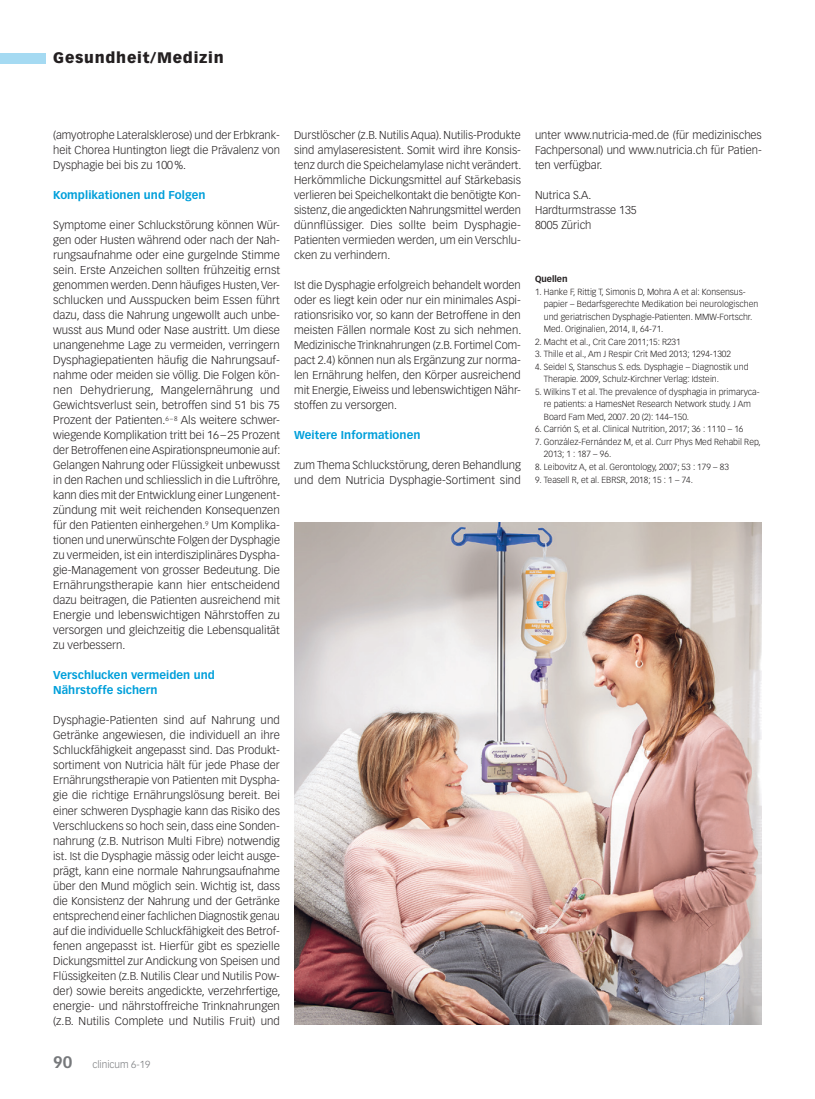
<style>
.page{position:relative;width:815px;height:1099px;background:#fff}
.page>*{position:absolute;margin:0;border:0;box-sizing:border-box;transform-origin:0 0}
.t1{font:900 15px "Vectora LT Std";letter-spacing:.05em;color:#231f20}
.t2{font:300 11.25px/15px "Vectora LT Std";color:#231f20;text-align:justify}
.t3{font:700 11.25px/15px "Vectora LT Std";letter-spacing:.005em;color:#009fda}
.t4{font:300 10px "Vectora LT Std";color:#76787b}
.t5{font:300 8.75px/12.5px "Vectora LT Std";color:#231f20}
.t6{font:700 8.75px "Vectora LT Std";color:#231f20}
.s1{font-weight:700;font-size:16.25px}
</style>
<div class="page">
<div style="left:0;top:53px;width:45px;height:10px;background:#a5daf2"></div>
<img style="left:294px;top:522px;width:468px;height:502px">
<h1 class="t1" style="left:53px;top:49px;width:172px">Gesundheit/Medizin</h1>
<p class="t2" style="left:53px;top:128px;width:228px">(amyotrophe Lateralsklerose) und der Erbkrank&shy;heit Chorea Huntington liegt die Prävalenz von Dysphagie bei bis zu 100 %.</p>
<p class="t3" style="left:53px;top:188px;width:154px">Komplikationen und Folgen</p>
<p class="t2" style="left:53px;top:218px;width:229px">Symptome einer Schluckstörung können Wür&shy;gen oder Husten während oder nach der Nah&shy;rungsaufnahme oder eine gurgelnde Stimme sein. Erste Anzeichen sollten frühzeitig ernst genommen werden. Denn häufiges Husten, Ver&shy;schlucken und Ausspucken beim Essen führt dazu, dass die Nahrung ungewollt auch unbe&shy;wusst aus Mund oder Nase austritt. Um diese unangenehme Lage zu vermeiden, verringern Dysphagiepatienten häufig die Nahrungsauf&shy;nahme oder meiden sie völlig. Die Folgen kön&shy;nen Dehydrierung, Mangelernährung und Gewichtsverlust sein, betroffen sind 51 bis 75<br>Prozent der Patienten.<sup>6</sup> <sup>–</sup> <sup>8</sup> Als weitere schwer&shy;wiegende Komplikation tritt bei 16 – 25 Prozent der Betroffenen eine Aspirationspneumonie auf:<br>Gelangen Nahrung oder Flüssigkeit unbewusst in den Rachen und schliesslich in die Luftröhre, kann dies mit der Entwicklung einer Lungenent&shy;zündung mit weit reichenden Konsequenzen für den Patienten einhergehen.<sup>9</sup> Um Komplika&shy;tionen und unerwünschte Folgen der Dysphagie zu vermeiden, ist ein interdisziplinäres Dyspha&shy;gie-Management von grosser Bedeutung. Die Ernährungstherapie kann hier entscheidend dazu beitragen, die Patienten ausreichend mit Energie und lebenswichtigen Nährstoffen zu versorgen und gleichzeitig die Lebensqualität zu verbessern.</p>
<p class="t3" style="left:53px;top:668px;width:163px">Verschlucken vermeiden und<br>Nährstoffe sichern</p>
<p class="t2" style="left:53px;top:713px;width:229px">Dysphagie-Patienten sind auf Nahrung und Getränke angewiesen, die individuell an ihre Schluckfähigkeit angepasst sind. Das Produkt&shy;sortiment von Nutricia hält für jede Phase der Ernährungstherapie von Patienten mit Dyspha&shy;gie die richtige Ernährungslösung bereit. Bei einer schweren Dysphagie kann das Risiko des Verschluckens so hoch sein, dass eine Sonden&shy;nahrung (z.B. Nutrison Multi Fibre) notwendig ist. Ist die Dysphagie mässig oder leicht ausge&shy;prägt, kann eine normale Nahrungsaufnahme über den Mund möglich sein. Wichtig ist, dass die Konsistenz der Nahrung und der Getränke entsprechend einer fachlichen Diagnostik genau auf die individuelle Schluckfähigkeit des Betrof&shy;fenen angepasst ist. Hierfür gibt es spezielle Dickungsmittel zur Andickung von Speisen und Flüssigkeiten (z.B. Nutilis Clear und Nutilis Pow&shy;der) sowie bereits angedickte, verzehrfertige, energie- und nährstoffreiche Trinknahrungen (z.B. Nutilis Complete und Nutilis Fruit) und</p>
<p class="t4" style="left:53px;top:1058px;width:99px"><span class="s1">90</span> clinicum 6-19</p>
<p class="t2" style="left:294px;top:128px;width:229px">Durstlöscher (z.B. Nutilis Aqua). Nutilis-Produkte sind amylaseresistent. Somit wird ihre Konsis&shy;tenz durch die Speichelamylase nicht verändert.<br>Herkömmliche Dickungsmittel auf Stärkebasis verlieren bei Speichelkontakt die benötigte Kon&shy;sistenz, die angedickten Nahrungsmittel werden dünnflüssiger. Dies sollte beim Dysphagie-Patienten vermieden werden, um ein Verschlu&shy;cken zu verhindern.</p>
<p class="t2" style="left:294px;top:278px;width:229px">Ist die Dysphagie erfolgreich behandelt worden oder es liegt kein oder nur ein minimales Aspi&shy;rationsrisiko vor, so kann der Betroffene in den meisten Fällen normale Kost zu sich nehmen.<br>Medizinische Trinknahrungen (z.B. Fortimel Com&shy;pact 2.4) können nun als Ergänzung zur norma&shy;len Ernährung helfen, den Körper ausreichend mit Energie, Eiweiss und lebenswichtigen Nähr&shy;stoffen zu versorgen.</p>
<p class="t3" style="left:294px;top:428px;width:128px">Weitere Informationen</p>
<p class="t2" style="left:294px;top:458px;width:228px">zum Thema Schluckstörung, deren Behandlung und dem Nutricia Dysphagie-Sortiment sind</p>
<p class="t2" style="left:535px;top:128px;width:228px">unter www.nutricia-med.de (für medizinisches Fachpersonal) und www.nutricia.ch für Patien&shy;ten verfügbar.</p>
<p class="t2" style="left:535px;top:188px;width:103px;text-align:left">Nutrica S.A.<br>Hardturmstrasse 135<br>8005 Zürich</p>
<p class="t6" style="left:535px;top:274px;width:34px">Quellen</p>
<p class="t5" style="left:544px;top:285px;width:216px;text-indent:-9px">1. Hanke F, Rittig T, Simonis D, Mohra A et al: Konsensus&shy;papier – Bedarfsgerechte Medikation bei neurologischen und geriatrischen Dysphagie-Patienten. MMW-Fortschr.<br>Med. Originalien, 2014, II, 64-71.</p>
<p class="t5" style="left:535px;top:335px;width:147px">2. Macht et al., Crit Care 2011;15: R231</p>
<p class="t5" style="left:535px;top:348px;width:197px">3. Thille et al., Am J Respir Crit Med 2013; 1294-1302</p>
<p class="t5" style="left:544px;top:360px;width:206px;text-indent:-9px">4. Seidel S, Stanschus S. eds. Dysphagie – Diagnostik und<br>Therapie. 2009, Schulz-Kirchner Verlag: Idstein.</p>
<p class="t5" style="left:544px;top:386px;width:217px;text-indent:-9px">5. Wilkins T et al. The prevalence of dysphagia in primaryca&shy;re patients: a HamesNet Research Network study. J Am<br>Board Fam Med, 2007. 20 (2): 144–150.</p>
<p class="t5" style="left:535px;top:423px;width:210px">6. Carrión S, et al. Clinical Nutrition, 2017; 36 : 1110 – 16</p>
<p class="t5" style="left:544px;top:436px;width:218px;text-indent:-9px">7. González-Fernández M, et al. Curr Phys Med Rehabil Rep,<br>2013; 1 : 187 – 96.</p>
<p class="t5" style="left:535px;top:461px;width:195px">8. Leibovitz A, et al. Gerontology, 2007; 53 : 179 – 83</p>
<p class="t5" style="left:535px;top:473px;width:159px">9. Teasell R, et al. EBRSR, 2018; 15 : 1 – 74.</p>
</div>
